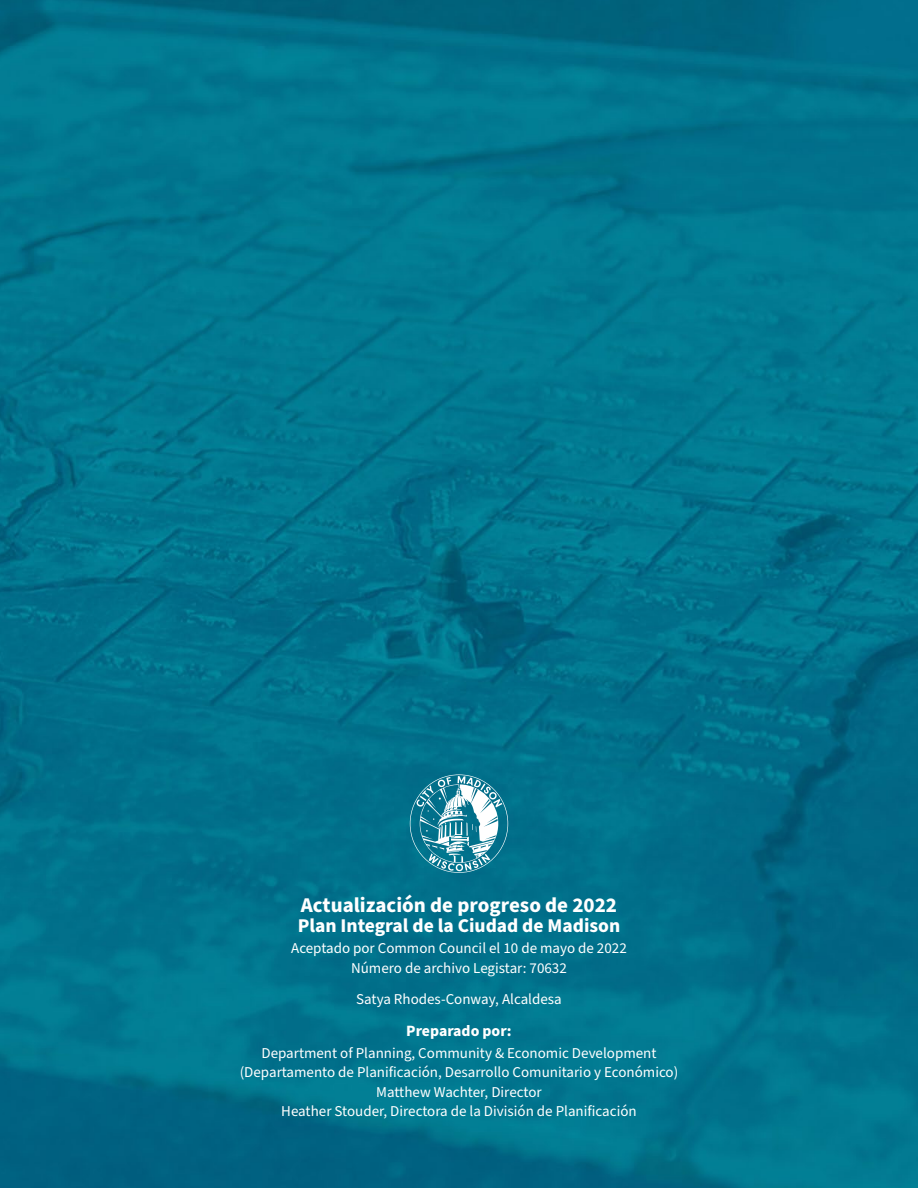
<style>
.page{position:relative;width:918px;height:1188px;background:#fff}
.page>*{position:absolute;margin:0;border:0;box-sizing:border-box;transform-origin:0 0}
.t1{font:700 21px "Source Sans Pro";color:#fff}
.t2{font:700 19.5px "Source Sans Pro";color:#fff}
.t3{font:700 15.75px "Source Sans Pro";color:#fff}
.t4{font:15px/19.5px "Source Sans Pro";color:#fff;text-align:center}
</style>
<div class="page">
<img style="left:0;top:0;width:918px;height:1188px">
<svg style="left:410px;top:774px;width:98px;height:99px"></svg>
<h1 class="t1" style="left:301px;top:891px;width:318px">Actualización de progreso de 2022</h1>
<h2 class="t2" style="left:298px;top:912px;width:324px">Plan Integral de la Ciudad de Madison</h2>
<p class="t4" style="left:291px;top:939px;width:337px">Aceptado por Common Council el 10 de mayo de 2022<br>Número de archivo Legistar: 70632</p>
<p class="t4" style="left:356px;top:990px;width:207px">Satya Rhodes-Conway, Alcaldesa</p>
<p class="t3" style="left:406px;top:1020px;width:107px">Preparado por:</p>
<p class="t4" style="left:240px;top:1043px;width:440px">Department of Planning, Community &amp; Economic Development (Departamento de Planificación, Desarrollo Comunitario y Económico)<br>Matthew Wachter, Director<br>Heather Stouder, Directora de la División de Planificación</p>
</div>
